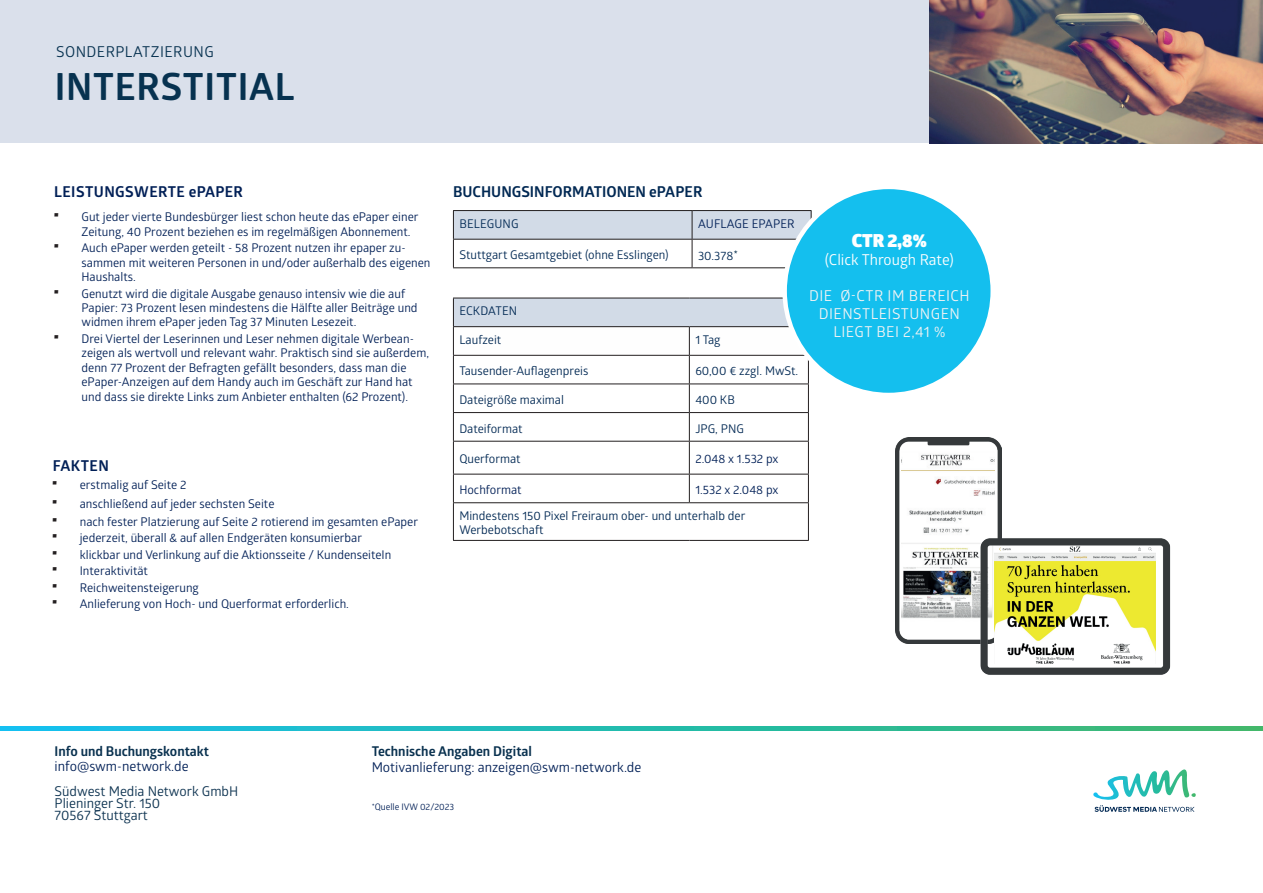
<style>
.page{position:relative;width:1263px;height:893px;background:#fff}
.page>*{position:absolute;margin:0;border:0;box-sizing:border-box;transform-origin:0 0}
.t1{font:700 37.5px "Glober";letter-spacing:.02em;color:#073250}
.t2{font:900 18px "Glober";color:#fff}
.t3{font:15px/18px "Glober";letter-spacing:.03em;color:#f2f3f4;text-align:center}
.t4{font:700 15px "Glober";color:#002853}
.t5{font:700 15px "Glober";letter-spacing:.03em;color:#001f56}
.t6{font:15px "Glober";color:#fff}
.t7{font:15px "Glober";letter-spacing:.03em;color:#073250}
.Einf__Abs{font:700 13.5px/15px "Glober";color:#09314f}
.t8{font:13.5px/12px "Glober";color:#0b314f}
.Einf__Abs-2{font:13.5px "Glober";color:#001f56}
.Headline_2_12_White_Daten___Fakten{font:12px/14.4px "Glober";color:#001f56}
.t9{font:12px "Glober";color:#002853}
.t10{font:9px "Glober";color:#001f56}
.s1{font-family:"Eras ITC";font-weight:700;font-size:18px;color:#231f20}
.s2{font-size:13.5px;color:#09314f}
.s3{font-weight:400;color:#001f56}
</style>
<div class="page">
<div style="left:0;top:0;width:1263px;height:143px;background:#dae0eb"></div>
<img style="left:929px;top:0;width:334px;height:143px">
<svg style="left:1093px;top:769px;width:103px;height:43px"></svg>
<svg style="left:0;top:726px;width:1263px;height:4px;background:#27bbad"></svg>
<hr style="left:453px;top:210px;width:239px;height:1px;background:#231f20">
<hr style="left:692px;top:210px;width:119px;height:1px;background:#231f20">
<svg style="left:453px;top:211px;width:359px;height:56px"></svg>
<hr style="left:453px;top:267px;width:239px;height:1px;background:#231f20">
<hr style="left:692px;top:267px;width:119px;height:1px;background:#231f20">
<svg style="left:453px;top:298px;width:356px;height:143px"></svg>
<hr style="left:453px;top:441px;width:236px;height:1px;background:#231f20">
<hr style="left:453px;top:442px;width:1px;height:32px;background:#231f20">
<hr style="left:689px;top:441px;width:120px;height:1px;background:#231f20">
<hr style="left:689px;top:442px;width:1px;height:32px;background:#231f20">
<hr style="left:808px;top:442px;width:1px;height:32px;background:#231f20">
<hr style="left:453px;top:474px;width:236px;height:1px;background:#231f20">
<svg style="left:453px;top:474px;width:1px;height:28px"></svg>
<hr style="left:689px;top:474px;width:120px;height:1px;background:#231f20">
<svg style="left:689px;top:474px;width:1px;height:28px"></svg>
<svg style="left:808px;top:474px;width:1px;height:28px"></svg>
<hr style="left:453px;top:502px;width:236px;height:1px;background:#231f20">
<hr style="left:453px;top:503px;width:1px;height:37px;background:#231f20">
<hr style="left:689px;top:502px;width:120px;height:1px;background:#231f20">
<hr style="left:808px;top:503px;width:1px;height:37px;background:#231f20">
<hr style="left:453px;top:540px;width:236px;height:1px;background:#231f20">
<hr style="left:689px;top:540px;width:120px;height:1px;background:#231f20">
<div style="left:785px;top:187px;width:208px;height:208px;background:#14bfee;border-radius:50%"></div>
<img style="left:895px;top:438px;width:106px;height:205px">
<img style="left:965px;top:524px;width:206px;height:151px">
<p class="t7" style="left:56px;top:41px;width:159px">SONDERPLATZIERUNG</p>
<p class="t1" style="left:55px;top:59px;width:241px">INTERSTITIAL</p>
<p class="t5" style="left:54px;top:181px;width:190px">LEISTUNGSWERTE ePAPER</p>
<p class="Headline_2_12_White_Daten___Fakten" style="left:82px;top:209px;width:338px;text-indent:-27px"><span class="s1">·</span> Gut jeder vierte Bundesbürger liest schon heute das ePaper einer<br>Zeitung, 40 Prozent beziehen es im regelmäßigen Abonnement.</p>
<p class="Headline_2_12_White_Daten___Fakten" style="left:82px;top:240px;width:350px;text-indent:-27px"><span class="s1">·</span> Auch ePaper werden geteilt - 58 Prozent nutzen ihr epaper zu&shy;sammen mit weiteren Personen in und/oder außerhalb des eigenen<br>Haushalts.</p>
<p class="Headline_2_12_White_Daten___Fakten" style="left:82px;top:286px;width:337px;text-indent:-27px"><span class="s1">·</span> Genutzt wird die digitale Ausgabe genauso intensiv wie die auf<br>Papier: 73 Prozent lesen mindestens die Hälfte aller Beiträge und widmen ihrem ePaper jeden Tag 37 Minuten Lesezeit.</p>
<p class="Headline_2_12_White_Daten___Fakten" style="left:82px;top:331px;width:349px;text-indent:-27px"><span class="s1">·</span> Drei Viertel der Leserinnen und Leser nehmen digitale Werbean&shy;zeigen als wertvoll und relevant wahr. Praktisch sind sie außerdem, denn 77 Prozent der Befragten gefällt besonders, dass man die ePaper-Anzeigen auf dem Handy auch im Geschäft zur Hand hat und dass sie direkte Links zum Anbieter enthalten (62 Prozent).</p>
<p class="t5" style="left:53px;top:455px;width:57px">FAKTEN</p>
<p class="Headline_2_12_White_Daten___Fakten" style="left:53px;top:477px;width:135px"><span class="s1">·</span> erstmalig auf Seite 2</p>
<p class="Headline_2_12_White_Daten___Fakten" style="left:53px;top:495px;width:223px"><span class="s1">·</span> anschließend auf jeder sechsten Seite</p>
<p class="Headline_2_12_White_Daten___Fakten" style="left:53px;top:514px;width:367px"><span class="s1">·</span> nach fester Platzierung auf Seite 2 rotierend im gesamten ePaper</p>
<p class="Headline_2_12_White_Daten___Fakten" style="left:53px;top:530px;width:311px"><span class="s1">·</span> jederzeit, überall &amp; auf allen Endgeräten konsumierbar</p>
<p class="Headline_2_12_White_Daten___Fakten" style="left:53px;top:547px;width:340px"><span class="s1">·</span> klickbar und Verlinkung auf die Aktionsseite / KundenseiteIn</p>
<p class="Headline_2_12_White_Daten___Fakten" style="left:53px;top:563px;width:97px"><span class="s1">·</span> Interaktivität</p>
<p class="Headline_2_12_White_Daten___Fakten" style="left:53px;top:580px;width:148px"><span class="s1">·</span> Reichweitensteigerung</p>
<p class="Headline_2_12_White_Daten___Fakten" style="left:53px;top:596px;width:298px"><span class="s1">·</span> Anlieferung von Hoch- und Querformat erforderlich.</p>
<p class="t4" style="left:453px;top:181px;width:251px">BUCHUNGSINFORMATIONEN ePAPER</p>
<p class="t9" style="left:459px;top:215px;width:61px">BELEGUNG</p>
<p class="Headline_2_12_White_Daten___Fakten" style="left:698px;top:216px;width:98px">AUFLAGE EPAPER</p>
<p class="t9" style="left:459px;top:246px;width:211px">Stuttgart Gesamtgebiet (ohne Esslingen)</p>
<p class="t9" style="left:698px;top:247px;width:41px">30.378<span class="s2">*</span></p>
<p class="t9" style="left:459px;top:303px;width:59px">ECKDATEN</p>
<p class="t9" style="left:459px;top:331px;width:43px">Laufzeit</p>
<p class="t9" style="left:695px;top:331px;width:27px">1 Tag</p>
<p class="t9" style="left:459px;top:363px;width:130px">Tausender-Auflagenpreis</p>
<p class="t9" style="left:695px;top:363px;width:104px">60,00 € zzgl. MwSt.</p>
<p class="t9" style="left:459px;top:391px;width:106px">Dateigröße maximal</p>
<p class="t9" style="left:695px;top:391px;width:41px">400 KB</p>
<p class="t9" style="left:459px;top:420px;width:65px">Dateiformat</p>
<p class="t9" style="left:695px;top:420px;width:50px">JPG, PNG</p>
<p class="t9" style="left:459px;top:451px;width:63px">Querformat</p>
<p class="Headline_2_12_White_Daten___Fakten" style="left:695px;top:451px;width:85px">2.048 x 1.532 px</p>
<p class="Headline_2_12_White_Daten___Fakten" style="left:459px;top:482px;width:64px">Hochformat</p>
<p class="Headline_2_12_White_Daten___Fakten" style="left:695px;top:482px;width:85px">1.532 x 2.048 px</p>
<p class="t9" style="left:459px;top:507px;width:287px">Mindestens 150 Pixel Freiraum ober- und unterhalb der</p>
<p class="t9" style="left:459px;top:522px;width:86px">Werbebotschaft</p>
<p class="t2" style="left:852px;top:226px;width:77px">CTR 2,8%</p>
<p class="t6" style="left:825px;top:249px;width:130px">(Click Through Rate)</p>
<p class="t3" style="left:809px;top:286px;width:162px">DIE Ø-CTR IM BEREICH</p>
<p class="t3" style="left:819px;top:304px;width:143px">DIENSTLEISTUNGEN<br>LIEGT BEI 2,41 %</p>
<p class="Einf__Abs" style="left:55px;top:743px;width:156px">Info und Buchungskontakt <span class="s3">info@swm-network.de</span></p>
<p class="t8" style="left:55px;top:785px;width:185px">Südwest Media Network GmbH<br>Plieninger Str. 150<br>70567 Stuttgart</p>
<p class="Einf__Abs" style="left:372px;top:743px;width:162px">Technische Angaben Digital</p>
<p class="Einf__Abs-2" style="left:372px;top:758px;width:271px">Motivanlieferung: anzeigen@swm-network.de</p>
<p class="t10" style="left:372px;top:801px;width:84px">*Quelle IVW 02/2023</p>
</div>
